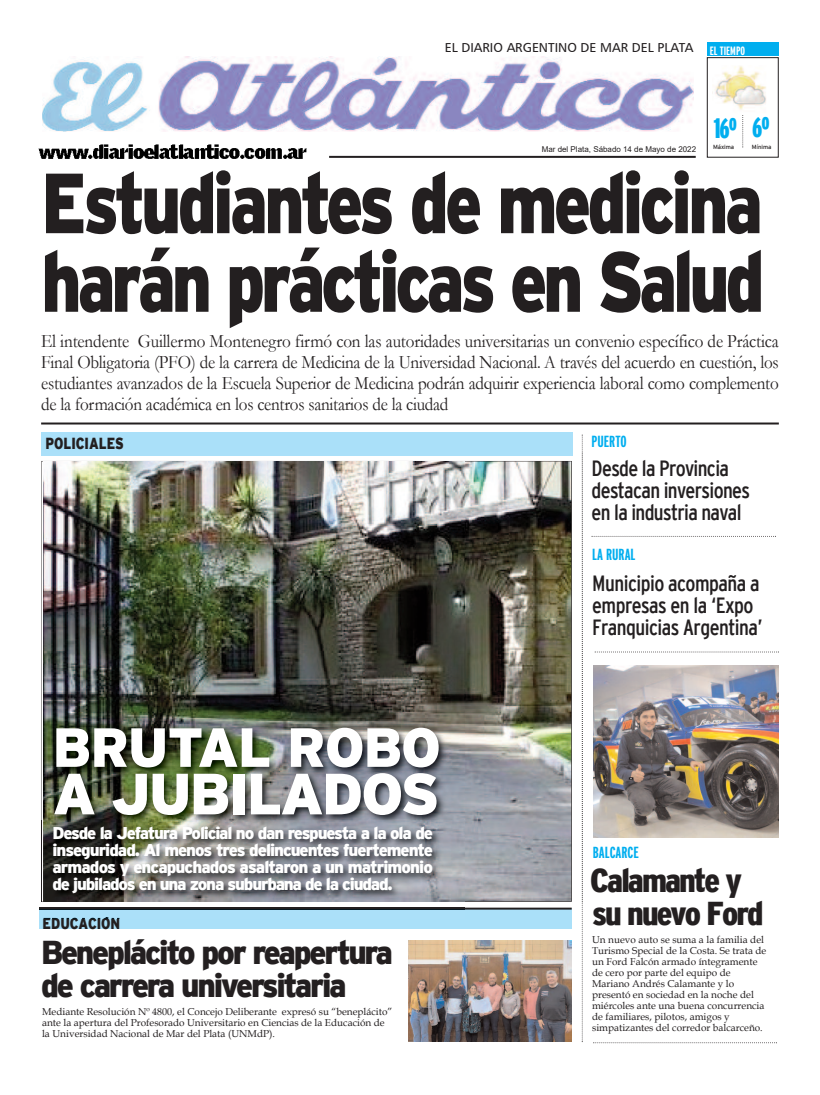
<style>
.page{position:relative;width:820px;height:1095px;background:#fff}
.page>*{position:absolute;margin:0;border:0;box-sizing:border-box;transform-origin:0 0}
.t1{font:900 85px/78.5px "Interstate";letter-spacing:-.065em;color:#231f20;scale:.81 1}
.t2{font:900 58px "Interstate";letter-spacing:-.035em;color:#fff}
.t3{font:900 55px "Interstate";letter-spacing:-.02em;color:#fff}
.t4{font:900 33px/33px "Interstate";letter-spacing:-.07em;color:#231f20;scale:.95 1}
.t5{font:900 condensed 33px/33px "Interstate";letter-spacing:-.055em;color:#231f20;scale:1.07 1}
.t6{font:900 extra-condensed 28px "Interstate";color:#00aeef}
.t7{font:condensed 22px/22px "Interstate";letter-spacing:-.025em;color:#231f20}
.t8{font:19px/21px "Garamond";letter-spacing:-.015em;color:#231f20;text-align:justify;scale:.9 1}
.t9{font:900 17px/17px "Interstate";letter-spacing:-.07em;color:#fff;text-align:justify}
.t10{font:700 extra-condensed 16px "Interstate";color:#00aeef}
.t11{font:900 16px "Interstate";color:#231f20;scale:.8 1}
.t12{font:13px "Humanist 777 BT Roman B";color:#231f20}
.t13{font:700 extra-condensed 12px "Interstate";color:#fff}
.t14{font:10px/11px "Book Antiqua";color:#231f20}
.t15{font:8px "Arial";color:#231f20}
.t16{font:6px "Interstate";letter-spacing:-.005em;color:#231f20}
</style>
<div class="page">
<hr style="left:41px;top:422px;width:737px;height:2px;background:#231f20">
<div style="left:41px;top:432px;width:531px;height:23px;background:#aae0f9"></div>
<svg style="left:594px;top:651px;width:183px;height:1px"></svg>
<img style="left:593px;top:665px;width:185px;height:171px">
<img style="left:41px;top:452px;width:542px;height:450px">
<img style="left:41px;top:461px;width:530px;height:440px">
<img style="left:464px;top:461px;width:107px;height:439px">
<svg style="left:581px;top:434px;width:1px;height:606px"></svg>
<img style="left:41px;top:452px;width:531px;height:3px">
<img style="left:42px;top:56px;width:651px;height:75px">
<hr style="left:329px;top:156px;width:366px;height:2px;background:#231f20">
<div style="left:706px;top:57px;width:72px;height:100px;border:1px solid #231f20"></div>
<div style="left:706px;top:43px;width:72px;height:13px;background:#00aeef"></div>
<svg style="left:742px;top:115px;width:1px;height:32px"></svg>
<img style="left:712px;top:66px;width:54px;height:44px">
<img style="left:38px;top:144px;width:269px;height:15px">
<div style="left:39px;top:908px;width:532px;height:20px;background:#aae0f9"></div>
<hr style="left:39px;top:907px;width:532px;height:2px;background:#231f20">
<img style="left:408px;top:940px;width:163px;height:101px">
<img style="left:41px;top:820px;width:423px;height:82px">
<img style="left:39px;top:909px;width:425px;height:9px">
<img style="left:43px;top:917px;width:67px;height:1px">
<h3 class="t12" style="left:444px;top:40px;width:250px">EL DIARIO ARGENTINO DE MAR DEL PLATA</h3>
<p class="t13" style="left:709px;top:44px;width:37px">EL TIEMPO</p>
<p class="t15" style="left:541px;top:145px;width:156px">Mar del Plata, Sábado 14 de Mayo de 2022</p>
<h3 class="t6" style="left:713px;top:112px;width:58px">16º 6º</h3>
<p class="t16" style="left:712px;top:143px;width:23px">Máxima</p>
<p class="t16" style="left:751px;top:143px;width:21px">Mínima</p>
<h1 class="t1" style="left:41px;top:163px;width:894px">Estudiantes de medicina harán prácticas en Salud</h1>
<p class="t8" style="left:41px;top:331px;width:820px">El intendente Guillermo Montenegro firmó con las autoridades universitarias un convenio específico de Práctica Final Obligatoria (PFO) de la carrera de Medicina de la Universidad Nacional. A través del acuerdo en cuestión, los estudiantes avanzados de la Escuela Superior de Medicina podrán adquirir experiencia laboral como complemento de la formación académica en los centros sanitarios de la ciudad</p>
<h3 class="t11" style="left:45px;top:434px;width:99px">POLICIALES</h3>
<h3 class="t3" style="left:52px;top:715px;width:390px">BRUTAL ROBO</h3>
<h2 class="t2" style="left:52px;top:760px;width:388px">A JUBILADOS</h2>
<h3 class="t9" style="left:52px;top:824px;width:382px">Desde la Jefatura Policial no dan respuesta a la ola de inseguridad. Al menos tres delincuentes fuertemente armados y encapuchados asaltaron a un matrimonio de jubilados en una zona suburbana de la ciudad.</h3>
<h3 class="t11" style="left:43px;top:914px;width:99px">EDUCACIÓN</h3>
<h3 class="t4" style="left:41px;top:935px;width:372px">Beneplácito por reapertura de carrera universitaria</h3>
<p class="t14" style="left:42px;top:1005px;width:352px">Mediante Resolución Nº 4800, el Concejo Deliberante expresó su “beneplácito” ante la apertura del Profesorado Universitario en Ciencias de la Educación de la Universidad Nacional de Mar del Plata (UNMdP).</p>
<h3 class="t10" style="left:591px;top:433px;width:37px">PUERTO</h3>
<h3 class="t7" style="left:591px;top:457px;width:160px">Desde la Provincia destacan inversiones en la industria naval</h3>
<h3 class="t10" style="left:592px;top:545px;width:45px">LA RURAL</h3>
<h3 class="t7" style="left:592px;top:572px;width:172px">Municipio acompaña a empresas en la ‘Expo<br>Franquicias Argentina’</h3>
<h3 class="t10" style="left:592px;top:843px;width:48px">BALCARCE</h3>
<h3 class="t5" style="left:590px;top:863px;width:163px">Calamante y su nuevo Ford</h3>
<p class="t14" style="left:592px;top:934px;width:176px">Un nuevo auto se suma a la familia del Turismo Special de la Costa. Se trata de un Ford Falcón armado íntegramente de cero por parte del equipo de Mariano Andrés Calamante y lo presentó en sociedad en la noche del miércoles ante una buena concurrencia de familiares, pilotos, amigos y simpatizantes del corredor balcarceño.</p>
</div>
